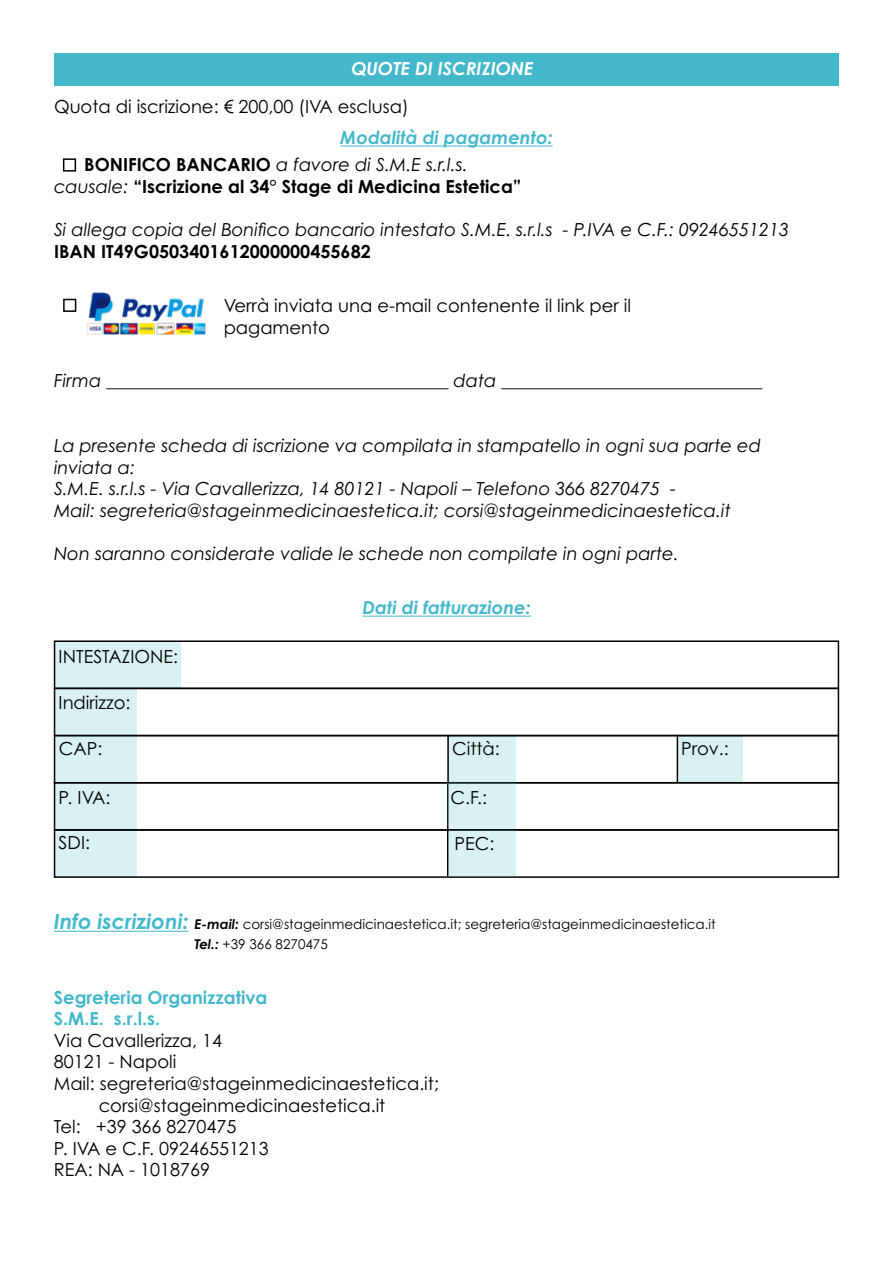
<style>
.page{position:relative;width:893px;height:1263px;background:#fff}
.page>*{position:absolute;margin:0;border:0;box-sizing:border-box;transform-origin:0 0}
.t1{font:italic 18px/21.6px "Century Gothic Pro";color:#000}
.t2{font:18px/21.6px "Century Gothic Pro";color:#000}
.t3{font:700 18px "Century Gothic Pro";color:#000}
.t4{font:700 18px/21.6px "Century Gothic Pro";color:#44b8cb}
.t5{font:italic 700 18px "Century Gothic Pro";color:#44b8cb}
.t6{font:italic 700 18px "Century Gothic Pro";color:#fff}
.t7{font:13.5px/19.5px "Century Gothic Pro";color:#000}
.s1{font-weight:700;color:#44b8cb}
.s2{font-weight:700;font-style:normal}
.s3{font-weight:400;font-style:italic}
.s4{font-weight:700;font-style:italic;font-size:21px;color:#44b8cb}
.s5{font-weight:700;font-style:italic}
</style>
<div class="page">
<div style="left:54px;top:53px;width:785px;height:33px;background:#44b8cb"></div>
<hr style="left:340px;top:146px;width:213px;height:1px;background:#44b8cb">
<hr style="left:363px;top:616px;width:168px;height:1px;background:#44b8cb">
<div style="left:55px;top:641px;width:126px;height:47px;background:#daf1f4"></div>
<div style="left:54px;top:783px;width:82px;height:47px;background:#daf1f4"></div>
<div style="left:678px;top:736px;width:65px;height:46px;background:#daf1f4"></div>
<div style="left:55px;top:689px;width:81px;height:47px;background:#daf1f4"></div>
<div style="left:448px;top:736px;width:68px;height:46px;background:#daf1f4"></div>
<div style="left:54px;top:640px;width:785px;height:49px;border:2px solid #000"></div>
<div style="left:54px;top:688px;width:785px;height:48px;border:2px solid #000"></div>
<div style="left:55px;top:736px;width:81px;height:47px;background:#daf1f4"></div>
<div style="left:54px;top:735px;width:785px;height:48px;border:2px solid #000"></div>
<div style="left:54px;top:782px;width:785px;height:49px;border:2px solid #000"></div>
<div style="left:55px;top:831px;width:81px;height:46px;background:#daf1f4"></div>
<div style="left:54px;top:829px;width:785px;height:49px;border:2px solid #000"></div>
<hr style="left:447px;top:828px;width:1px;height:48px;background:#000">
<hr style="left:677px;top:735px;width:1px;height:48px;background:#000">
<hr style="left:447px;top:735px;width:2px;height:48px;background:#000">
<div style="left:447px;top:782px;width:69px;height:47px;background:#daf1f4"></div>
<div style="left:448px;top:830px;width:68px;height:47px;background:#daf1f4"></div>
<div style="left:63px;top:158px;width:13px;height:14px;border:2px solid #000"></div>
<div style="left:63px;top:299px;width:13px;height:13px;border:2px solid #000"></div>
<img style="left:87px;top:292px;width:119px;height:43px">
<hr style="left:54px;top:931px;width:135px;height:1px;background:#44b8cb">
<p class="t6" style="left:351px;top:57px;width:184px">QUOTE DI ISCRIZIONE</p>
<p class="t2" style="left:54px;top:95px;width:356px">Quota di iscrizione: € 200,00 (IVA esclusa)</p>
<p class="t1" style="left:84px;top:124px;width:470px;line-height:27px;text-indent:256px"><span class="s1">Modalità di pagamento:<br></span><span class="s2">BONIFICO BANCARIO</span> a favore di S.M.E s.r.l.s.</p>
<p class="t3" style="left:54px;top:175px;width:469px"><span class="s3">causale:</span> “Iscrizione al 34° Stage di Medicina Estetica”</p>
<p class="t1" style="left:54px;top:219px;width:736px">Si allega copia del Bonifico bancario intestato S.M.E. s.r.l.s - P.IVA e C.F.: 09246551213</p>
<p class="t3" style="left:54px;top:240px;width:318px">IBAN IT49G0503401612000000455682</p>
<p class="t2" style="left:224px;top:295px;width:409px">Verrà inviata una e-mail contenente il link per il pagamento</p>
<p class="t1" style="left:54px;top:370px;width:710px">Firma ______________________________________ data _____________________________</p>
<p class="t1" style="left:54px;top:435px;width:709px">La presente scheda di iscrizione va compilata in stampatello in ogni sua parte ed inviata a:<br>S.M.E. s.r.l.s - Via Cavallerizza, 14 80121 - Napoli – Telefono 366 8270475 -<br>Mail: segreteria@stageinmedicinaestetica.it; corsi@stageinmedicinaestetica.it</p>
<p class="t1" style="left:54px;top:543px;width:626px">Non saranno considerate valide le schede non compilate in ogni parte.</p>
<p class="t5" style="left:363px;top:596px;width:170px">Dati di fatturazione:</p>
<p class="t2" style="left:59px;top:645px;width:121px">INTESTAZIONE:</p>
<p class="t2" style="left:59px;top:691px;width:73px">Indirizzo:</p>
<p class="t2" style="left:59px;top:737px;width:45px">CAP:</p>
<p class="t2" style="left:59px;top:787px;width:53px">P. IVA:</p>
<p class="t2" style="left:59px;top:831px;width:33px">SDI:</p>
<p class="t2" style="left:452px;top:737px;width:49px">Città:</p>
<p class="t2" style="left:681px;top:737px;width:49px">Prov.:</p>
<p class="t2" style="left:450px;top:787px;width:38px">C.F.:</p>
<p class="t2" style="left:454px;top:832px;width:41px">PEC:</p>
<p class="t7" style="left:194px;top:914px;width:523px;text-indent:-141px"><span class="s4">Info iscrizioni:</span> <span class="s5">E-mail:</span> corsi@stageinmedicinaestetica.it; segreteria@stageinmedicinaestetica.it<br><span class="s5">Tel.:</span> +39 366 8270475</p>
<p class="t4" style="left:54px;top:986px;width:215px">Segreteria Organizzativa<br>S.M.E. s.r.l.s.</p>
<p class="t2" style="left:54px;top:1029px;width:170px">Via Cavallerizza, 14</p>
<p class="t2" style="left:54px;top:1051px;width:124px">80121 - Napoli</p>
<p class="t2" style="left:54px;top:1072px;width:387px">Mail: segreteria@stageinmedicinaestetica.it;</p>
<p class="t2" style="left:99px;top:1094px;width:288px">corsi@stageinmedicinaestetica.it</p>
<p class="t2" style="left:54px;top:1116px;width:184px">Tel: +39 366 8270475</p>
<p class="t2" style="left:54px;top:1137px;width:217px">P. IVA e C.F. 09246551213</p>
<p class="t2" style="left:54px;top:1159px;width:158px">REA: NA - 1018769</p>
</div>
